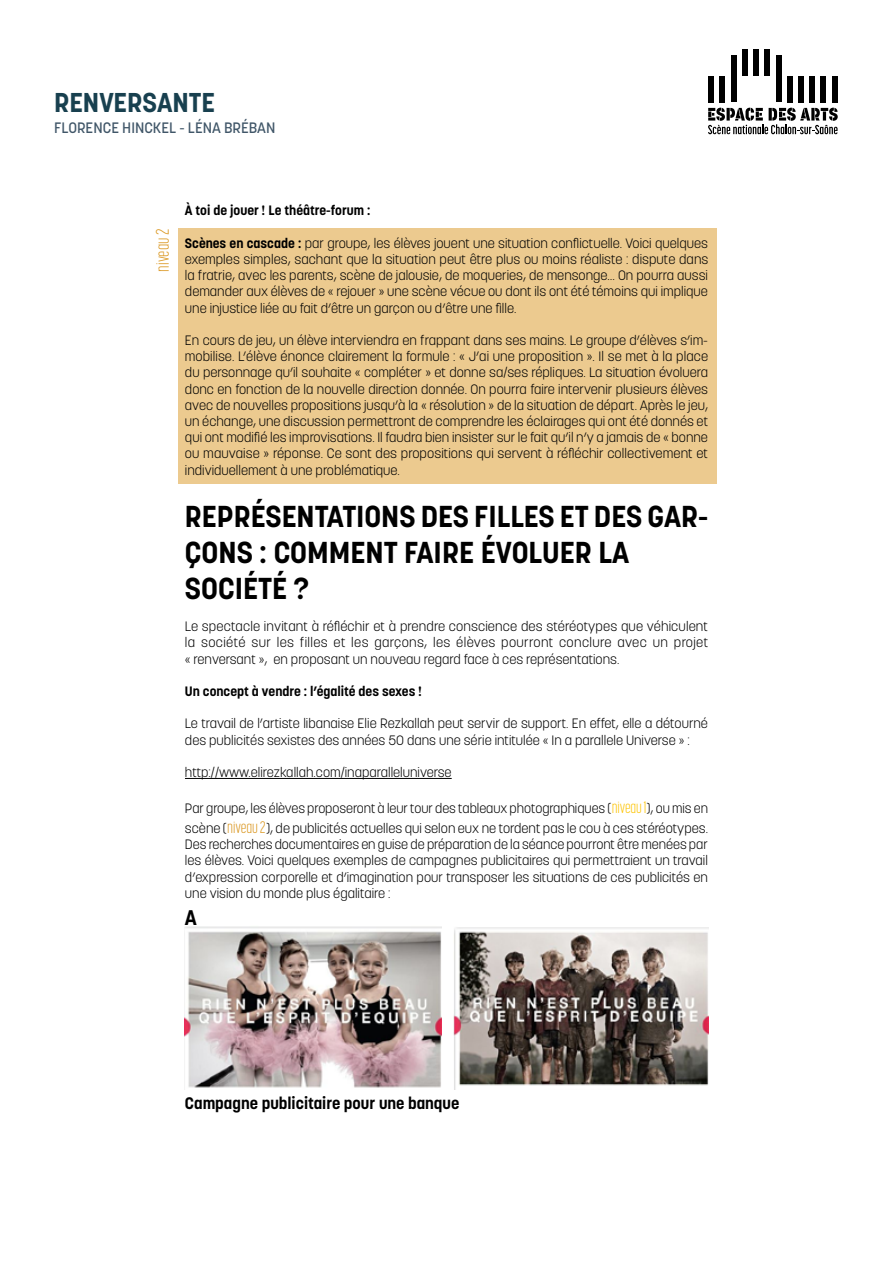
<style>
.page{position:relative;width:893px;height:1263px;background:#fff}
.page>*{position:absolute;margin:0;border:0;box-sizing:border-box;transform-origin:0 0}
.t1{font:700 30px/36px "Korolev";color:#000}
.t2{font:700 27px "Korolev";color:#18404f}
.t3{font:700 21px "Korolev";color:#000}
.t4{font:300 18px "Korolev Compressed";color:#da961f}
.t5{font:700 16.5px "Korolev";color:#000}
.t6{font:500 15px "Korolev";color:#405668}
.t7{font:300 13.5px/16.2px "Korolev";color:#000;text-align:justify}
.t8{font:700 13.5px "Korolev";color:#000}
.s1{font-weight:700}
.s2{font-family:"Korolev Compressed";font-size:16.5px;color:#fdc300}
.s3{font-family:"Korolev Compressed";font-size:16.5px;color:#da961f}
</style>
<div class="page">
<div style="left:708px;top:76px;width:6px;height:26px;background:#000"></div>
<div style="left:719px;top:76px;width:6px;height:26px;background:#000"></div>
<div style="left:832px;top:76px;width:5px;height:26px;background:#000"></div>
<div style="left:731px;top:55px;width:5px;height:47px;background:#000"></div>
<div style="left:742px;top:50px;width:6px;height:26px;background:#000"></div>
<div style="left:753px;top:50px;width:6px;height:26px;background:#000"></div>
<div style="left:764px;top:50px;width:6px;height:26px;background:#000"></div>
<div style="left:776px;top:55px;width:5px;height:47px;background:#000"></div>
<div style="left:787px;top:76px;width:5px;height:26px;background:#000"></div>
<div style="left:798px;top:76px;width:6px;height:26px;background:#000"></div>
<div style="left:809px;top:76px;width:6px;height:26px;background:#000"></div>
<div style="left:821px;top:76px;width:5px;height:26px;background:#000"></div>
<svg style="left:708px;top:108px;width:130px;height:26px"></svg>
<div style="left:178px;top:229px;width:538px;height:255px;background:#ecca8f"></div>
<hr style="left:185px;top:778px;width:267px;height:1px;background:#000">
<img style="left:185px;top:926px;width:256px;height:162px">
<img style="left:454px;top:927px;width:254px;height:163px">
<h2 class="t2" style="left:54px;top:86px;width:162px">RENVERSANTE</h2>
<p class="t6" style="left:54px;top:118px;width:223px">FLORENCE HINCKEL - LÉNA BRÉBAN</p>
<h3 class="t4" style="left:152px;top:271px;width:44px;rotate:-90deg">niveau 2</h3>
<p class="t8" style="left:185px;top:202px;width:187px">À toi de jouer ! Le théâtre-forum :</p>
<p class="t7" style="left:185px;top:235px;width:525px"><span class="s1">Scènes en cascade :</span> par groupe, les élèves jouent une situation conflictuelle. Voici quelques exemples simples, sachant que la situation peut être plus ou moins réaliste : dispute dans la fratrie, avec les parents, scène de jalousie, de moqueries, de mensonge… On pourra aussi demander aux élèves de « rejouer » une scène vécue ou dont ils ont été témoins qui implique une injustice liée au fait d’être un garçon ou d’être une fille.</p>
<p class="t7" style="left:185px;top:332px;width:525px">En cours de jeu, un élève interviendra en frappant dans ses mains. Le groupe d’élèves s’im&shy;mobilise. L’élève énonce clairement la formule : « J’ai une proposition ». Il se met à la place du personnage qu’il souhaite « compléter » et donne sa/ses répliques. La situation évoluera donc en fonction de la nouvelle direction donnée. On pourra faire intervenir plusieurs élèves avec de nouvelles propositions jusqu’à la « résolution » de la situation de départ. Après le jeu, un échange, une discussion permettront de comprendre les éclairages qui ont été donnés et qui ont modifié les improvisations. Il faudra bien insister sur le fait qu’il n’y a jamais de « bonne ou mauvaise » réponse. Ce sont des propositions qui servent à réfléchir collectivement et individuellement à une problématique.</p>
<h1 class="t1" style="left:185px;top:498px;width:525px">REPRÉSENTATIONS DES FILLES ET DES GAR-<br>ÇONS : COMMENT FAIRE ÉVOLUER LA<br>SOCIÉTÉ ?</h1>
<p class="t7" style="left:185px;top:618px;width:525px">Le spectacle invitant à réfléchir et à prendre conscience des stéréotypes que véhiculent la société sur les filles et les garçons, les élèves pourront conclure avec un projet « renversant », en proposant un nouveau regard face à ces représentations.</p>
<p class="t8" style="left:185px;top:683px;width:239px">Un concept à vendre : l’égalité des sexes !</p>
<p class="t7" style="left:185px;top:716px;width:525px">Le travail de l’artiste libanaise Elie Rezkallah peut servir de support. En effet, elle a détourné des publicités sexistes des années 50 dans une série intitulée « In a parallele Universe » :</p>
<p class="t7" style="left:185px;top:764px;width:268px">http://www.elirezkallah.com/inaparalleluniverse</p>
<p class="t7" style="left:185px;top:798px;width:525px;line-height:19.8px">Par groupe, les élèves proposeront à leur tour des tableaux photographiques (<span class="s2">niveau 1</span>), ou mis en scène (<span class="s3">niveau 2</span>), de publicités actuelles qui selon eux ne tordent pas le cou à ces stéréotypes.</p>
<p class="t7" style="left:185px;top:836px;width:524px">Des recherches documentaires en guise de préparation de la séance pourront être menées par les élèves. Voici quelques exemples de campagnes publicitaires qui permettraient un travail d’expression corporelle et d’imagination pour transposer les situations de ces publicités en une vision du monde plus égalitaire :</p>
<h3 class="t3" style="left:185px;top:904px;width:13px">A</h3>
<p class="t5" style="left:185px;top:1092px;width:276px">Campagne publicitaire pour une banque</p>
</div>
